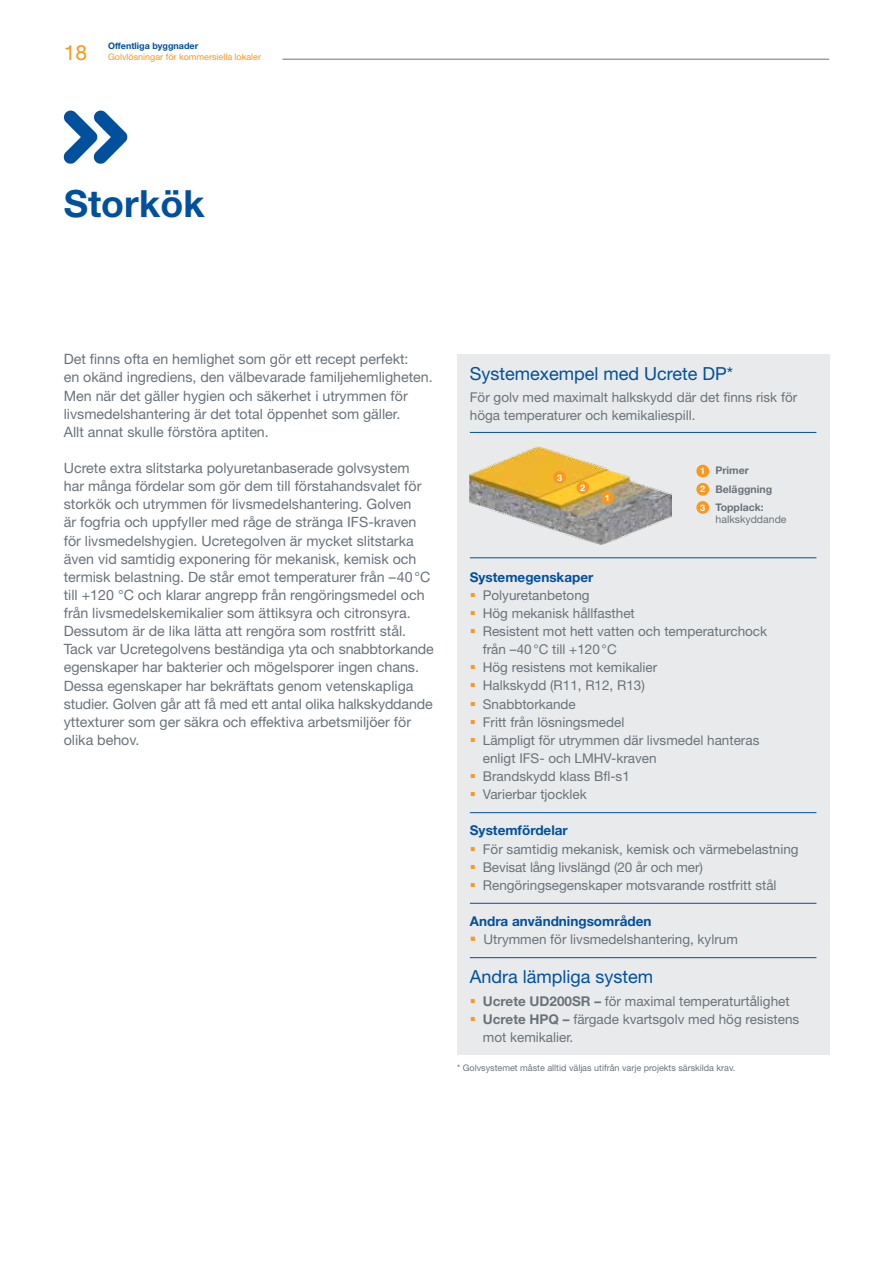
<style>
.page{position:relative;width:893px;height:1263px;background:#fff}
.page>*{position:absolute;margin:0;border:0;box-sizing:border-box;transform-origin:0 0}
.t1{font:700 37.5px "Helvetica Neue LT Pro";color:#00509e}
.t2{font:21px "Helvetica Neue LT Pro";color:#f8991d}
.t3{font:18px "Helvetica Neue LT Pro";color:#00509e}
.t4{font:14.25px/18.1px "Helvetica Neue LT Pro";color:#6a737b}
.t5{font:13.5px/18.1px "Helvetica Neue LT Pro";color:#6a737b}
.t6{font:700 13.5px "Helvetica Neue LT Pro";color:#00509e}
.t7{font:700 10.5px/18.3px "Helvetica Neue LT Pro";color:#6a737b}
.t8{font:10.5px "Helvetica Neue LT Pro";color:#6a737b}
.t9{font:9px "Helvetica Neue LT Pro";color:#6a737b}
.t10{font:9px "Helvetica Neue LT Pro";color:#f8991d}
.t11{font:700 9px "Helvetica Neue LT Pro";color:#00509e}
.t12{font:700 9px/18.1px "Helvetica Neue LT Pro";color:#fff;text-align:justify}
.s1{color:#f8991d}
.s2{font-weight:700}
</style>
<div class="page">
<hr style="left:282px;top:59px;width:547px;height:1px;background:#6a737b">
<svg style="left:64px;top:111px;width:63px;height:53px"></svg>
<div style="left:457px;top:354px;width:372px;height:701px;background:#e9eaeb"></div>
<hr style="left:470px;top:432px;width:346px;height:1px;background:#00509e">
<hr style="left:470px;top:557px;width:346px;height:1px;background:#00509e">
<hr style="left:470px;top:812px;width:346px;height:1px;background:#00509e">
<hr style="left:470px;top:903px;width:346px;height:1px;background:#00509e">
<hr style="left:470px;top:957px;width:346px;height:1px;background:#00509e">
<div style="left:696px;top:465px;width:13px;height:12px;background:#f8991d;border-radius:50%"></div>
<div style="left:696px;top:483px;width:13px;height:13px;background:#f8991d;border-radius:50%"></div>
<div style="left:696px;top:501px;width:13px;height:13px;background:#f8991d;border-radius:50%"></div>
<img style="left:470px;top:446px;width:201px;height:98px">
<div style="left:601px;top:491px;width:13px;height:13px;background:#f8991d;border-radius:50%"></div>
<div style="left:576px;top:481px;width:13px;height:13px;background:#f8991d;border-radius:50%"></div>
<div style="left:553px;top:471px;width:13px;height:13px;background:#f8991d;border-radius:50%"></div>
<h2 class="t2" style="left:64px;top:39px;width:25px">18</h2>
<p class="t11" style="left:108px;top:40px;width:92px">Offentliga byggnader</p>
<p class="t10" style="left:108px;top:51px;width:155px">Golvlösningar för kommersiella lokaler</p>
<h1 class="t1" style="left:64px;top:180px;width:142px">Storkök</h1>
<p class="t4" style="left:64px;top:350px;width:371px">Det finns ofta en hemlighet som gör ett recept perfekt:<br>en okänd ingrediens, den välbevarade familjehemligheten.<br>Men när det gäller hygien och säkerhet i utrymmen för livsmedelshantering är det total öppenhet som gäller.<br>Allt annat skulle förstöra aptiten.</p>
<p class="t4" style="left:64px;top:459px;width:372px">Ucrete extra slitstarka polyuretanbaserade golvsystem<br>har många fördelar som gör dem till förstahandsvalet för storkök och utrymmen för livsmedelshantering. Golven<br>är fogfria och uppfyller med råge de stränga IFS-kraven för livsmedelshygien. Ucretegolven är mycket slitstarka även vid samtidig exponering för mekanisk, kemisk och termisk belastning. De står emot temperaturer från –40°C till +120 °C och klarar angrepp från rengöringsmedel och från livsmedelskemikalier som ättiksyra och citronsyra.<br>Dessutom är de lika lätta att rengöra som rostfritt stål.<br>Tack var Ucretegolvens beständiga yta och snabbtorkande egenskaper har bakterier och mögelsporer ingen chans.<br>Dessa egenskaper har bekräftats genom vetenskapliga studier. Golven går att få med ett antal olika halkskyddande yttexturer som ger säkra och effektiva arbetsmiljöer för olika behov.</p>
<p class="t3" style="left:470px;top:362px;width:265px">Systemexempel med Ucrete DP*</p>
<p class="t5" style="left:470px;top:388px;width:329px">För golv med maximalt halkskydd där det finns risk för höga temperaturer och kemikaliespill.</p>
<p class="t12" style="left:557px;top:468px;width:7px">3</p>
<p class="t12" style="left:580px;top:478px;width:7px">2</p>
<p class="t12" style="left:605px;top:488px;width:7px">1</p>
<p class="t12" style="left:700px;top:462px;width:7px">1<br>2<br>3</p>
<p class="t7" style="left:715px;top:461px;width:58px">Primer<br>Beläggning<br>Topplack:</p>
<p class="t8" style="left:715px;top:513px;width:73px">halkskyddande</p>
<p class="t6" style="left:470px;top:568px;width:125px">Systemegenskaper</p>
<p class="t5" style="left:470px;top:586px;width:121px"><span class="s1">▪</span> Polyuretanbetong</p>
<p class="t5" style="left:470px;top:604px;width:166px"><span class="s1">▪</span> Hög mekanisk hållfasthet</p>
<p class="t5" style="left:483px;top:622px;width:286px;text-indent:-13px"><span class="s1">▪</span> Resistent mot hett vatten och temperaturchock från –40°C till +120°C</p>
<p class="t5" style="left:470px;top:658px;width:189px"><span class="s1">▪</span> Hög resistens mot kemikalier</p>
<p class="t5" style="left:470px;top:676px;width:176px"><span class="s1">▪</span> Halkskydd (R11, R12, R13)</p>
<p class="t5" style="left:470px;top:694px;width:107px"><span class="s1">▪</span> Snabbtorkande</p>
<p class="t5" style="left:470px;top:712px;width:156px"><span class="s1">▪</span> Fritt från lösningsmedel</p>
<p class="t5" style="left:483px;top:731px;width:278px;text-indent:-13px"><span class="s1">▪</span> Lämpligt för utrymmen där livsmedel hanteras enligt IFS- och LMHV-kraven</p>
<p class="t5" style="left:470px;top:767px;width:161px"><span class="s1">▪</span> Brandskydd klass Bfl-s1</p>
<p class="t5" style="left:470px;top:785px;width:118px"><span class="s1">▪</span> Varierbar tjocklek</p>
<p class="t6" style="left:470px;top:822px;width:99px">Systemfördelar</p>
<p class="t5" style="left:470px;top:839px;width:330px"><span class="s1">▪</span> För samtidig mekanisk, kemisk och värmebelastning</p>
<p class="t5" style="left:470px;top:857px;width:234px"><span class="s1">▪</span> Bevisat lång livslängd (20 år och mer)</p>
<p class="t5" style="left:470px;top:876px;width:308px"><span class="s1">▪</span> Rengöringsegenskaper motsvarande rostfritt stål</p>
<p class="t6" style="left:470px;top:913px;width:183px">Andra användningsområden</p>
<p class="t5" style="left:470px;top:930px;width:269px"><span class="s1">▪</span> Utrymmen för livsmedelshantering, kylrum</p>
<p class="t3" style="left:470px;top:966px;width:185px">Andra lämpliga system</p>
<p class="t5" style="left:470px;top:991px;width:321px"><span class="s1">▪</span> <span class="s2">Ucrete UD200SR –</span> för maximal temperaturtålighet</p>
<p class="t5" style="left:483px;top:1010px;width:318px;text-indent:-13px"><span class="s1">▪</span> <span class="s2">Ucrete HPQ –</span> färgade kvartsgolv med hög resistens mot kemikalier.</p>
<p class="t9" style="left:457px;top:1062px;width:280px">* Golvsystemet måste alltid väljas utifrån varje projekts särskilda krav.</p>
</div>
